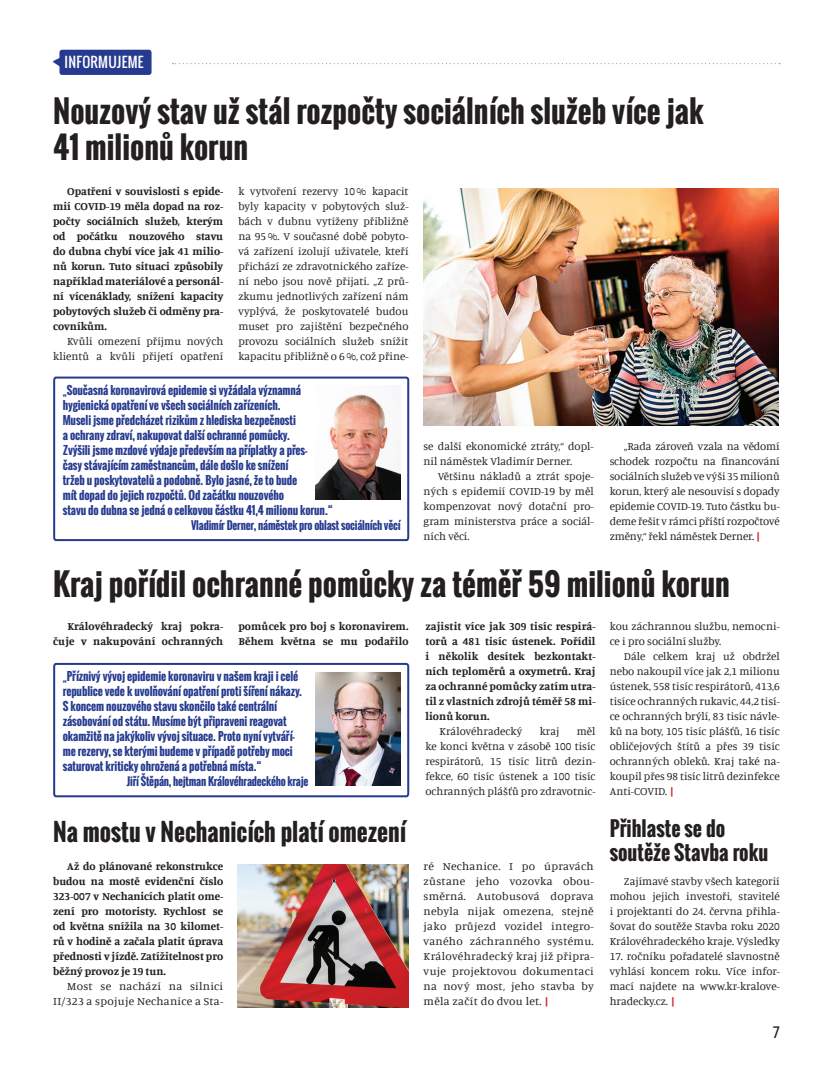
<style>
.page{position:relative;width:833px;height:1081px;background:#fff}
.page>*{position:absolute;margin:0;border:0;box-sizing:border-box;transform-origin:0 0}
.t1{font:700 30px/36px "Oswald";color:#231f20}
.t2{font:700 23.75px "Oswald";color:#231f20}
.t3{font:700 20px/24px "Oswald";color:#231f20}
.t4{font:15px "Kelson Sans";color:#231f20}
.t5{font:13.75px "Oswald";letter-spacing:.02em;color:#fff}
.t6{font:11.25px/15px "Manuale";color:#231f20;text-align:justify}
.t7{font:700 11.25px/15px "Manuale";letter-spacing:.01em;color:#231f20;text-align:justify}
.t8{font:700 11.25px/15px "Oswald";letter-spacing:-.01em;color:#263a8f}
.t9{font:11.25px/15px "Manuale";color:#231f20;text-align:justify;scale:1.04 1}
.t10{font:11.25px/15px "Manuale";letter-spacing:.02em;color:#231f20;text-align:right;scale:1.04 1}
.t11{font:700 11px "Oswald";letter-spacing:-.02em;color:#263a8f}
.s1{font-weight:700;color:#d1232a}
</style>
<div class="page">
<svg style="left:172px;top:63px;width:608px;height:1px"></svg>
<svg style="left:53px;top:58px;width:6px;height:8px"></svg>
<div style="left:59px;top:50px;width:92px;height:25px;background:#263a8f;border-radius:3px"></div>
<svg style="left:53px;top:662px;width:357px;height:136px"></svg>
<img style="left:238px;top:865px;width:170px;height:142px">
<svg style="left:53px;top:376px;width:357px;height:166px"></svg>
<img style="left:423px;top:188px;width:355px;height:238px">
<p class="t5" style="left:65px;top:52px;width:81px">INFORMUJEME</p>
<h1 class="t1" style="left:53px;top:94px;width:652px">Nouzový stav už stál rozpočty sociálních služeb více jak<br>41 milionů korun</h1>
<p class="t7" style="left:53px;top:183px;width:172px;text-indent:14px">Opatření v souvislosti s epide&shy;mií COVID-19 měla dopad na roz&shy;počty sociálních služeb, kterým od počátku nouzového stavu do dubna chybí více jak 41 milio&shy;nů korun. Tuto situaci způsobily například materiálové a personál&shy;ní vícenáklady, snížení kapacity pobytových služeb či odměny pra&shy;covníkům.</p>
<p class="t6" style="left:53px;top:333px;width:172px;text-align:right">Kvůli omezení příjmu nových klientů a kvůli přijetí opatření</p>
<p class="t6" style="left:238px;top:183px;width:172px">k vytvoření rezervy 10% kapacit byly kapacity v pobytových služ&shy;bách v dubnu vytíženy přibližně na 95%. V současné době pobyto&shy;vá zařízení izolují uživatele, kteří přichází ze zdravotnického zaříze&shy;ní nebo jsou nově přijati. „Z prů&shy;zkumu jednotlivých zařízení nám vyplývá, že poskytovatelé budou muset pro zajištění bezpečného provozu sociálních služeb snížit kapacitu přibližně o 6%, což přine-</p>
<p class="t8" style="left:63px;top:383px;width:272px">„Současná koronavirová epidemie si vyžádala významná hygienická opatření ve všech sociálních zařízeních.<br>Museli jsme předcházet rizikům z hlediska bezpečnosti<br>a ochrany zdraví, nakupovat další ochranné pomůcky.<br>Zvýšili jsme mzdové výdaje především na příplatky a přes-<br>časy stávajícím zaměstnancům, dále došlo ke snížení<br>tržeb u poskytovatelů a podobně. Bylo jasné, že to bude<br>mít dopad do jejich rozpočtů. Od začátku nouzového<br>stavu do dubna se jedná o celkovou částku 41,4 milionu korun.“</p>
<p class="t11" style="left:191px;top:517px;width:211px">Vladimír Derner, náměstek pro oblast sociálních věcí</p>
<p class="t6" style="left:423px;top:438px;width:172px">se další ekonomické ztráty,“ dopl&shy;nil náměstek Vladimír Derner.</p>
<p class="t6" style="left:423px;top:468px;width:172px;text-indent:14px">Většinu nákladů a ztrát spoje&shy;ných s epidemií COVID-19 by měl kompenzovat nový dotační pro&shy;gram ministerstva práce a sociál&shy;ních věcí.</p>
<p class="t6" style="left:609px;top:438px;width:172px;text-indent:14px">„Rada zároveň vzala na vědomí schodek rozpočtu na financování sociálních služeb ve výši 35 milionů korun, který ale nesouvisí s dopady epidemie COVID-19. Tuto částku bu&shy;deme řešit v rámci příští rozpočtové změny,“ řekl náměstek Derner. <span class="s1">|</span></p>
<h1 class="t1" style="left:53px;top:566px;width:678px">Kraj pořídil ochranné pomůcky za téměř 59 milionů korun</h1>
<p class="t7" style="left:53px;top:618px;width:172px;text-align:right">Královéhradecký kraj pokra&shy;čuje v nakupování ochranných</p>
<p class="t7" style="left:238px;top:618px;width:172px">pomůcek pro boj s koronavirem.<br>Během května se mu podařilo</p>
<p class="t7" style="left:425px;top:618px;width:172px">zajistit více jak 309 tisíc respirá&shy;torů a 481 tisíc ústenek. Pořídil i několik desítek bezkontakt&shy;ních teploměrů a oxymetrů. Kraj za ochranné pomůcky zatím utra&shy;til z vlastních zdrojů téměř 58 mi&shy;lionů korun.</p>
<p class="t6" style="left:439px;top:723px;width:84px">Královéhradecký</p>
<p class="t6" style="left:540px;top:723px;width:21px">kraj</p>
<p class="t6" style="left:609px;top:618px;width:172px">kou záchrannou službu, nemocni&shy;ce i pro sociální služby.</p>
<p class="t6" style="left:609px;top:648px;width:172px;text-indent:14px">Dále celkem kraj už obdržel nebo nakoupil více jak 2,1 milionu ústenek, 558 tisíc respirátorů, 413,6 tisíce ochranných rukavic, 44,2 tisí&shy;ce ochranných brýlí, 83 tisíc návle&shy;ků na boty, 105 tisíc plášťů, 16 tisíc obličejových štítů a přes 39 tisíc ochranných obleků. Kraj také na&shy;koupil přes 98 tisíc litrů dezinfekce Anti-COVID. <span class="s1">|</span></p>
<h3 class="t3" style="left:609px;top:817px;width:160px">Přihlaste se do soutěže Stavba roku</h3>
<p class="t6" style="left:609px;top:873px;width:172px;text-indent:14px">Zajímavé stavby všech kategorií mohou jejich investoři, stavitelé i projektanti do 24. června přihla&shy;šovat do soutěže Stavba roku 2020<br>Královéhradeckého kraje. Výsledky</p>
<p class="t6" style="left:609px;top:948px;width:172px">17. ročníku pořadatelé slavnostně vyhlásí koncem roku. Více infor&shy;mací najdete na www.kr-kralove&shy;hradecky.cz. <span class="s1">|</span></p>
<p class="t8" style="left:63px;top:669px;width:241px">„Příznivý vývoj epidemie koronaviru v našem kraji i celé republice vede k uvolňování opatření proti šíření nákazy.<br>S koncem nouzového stavu skončilo také centrální zásobování od státu. Musíme být připraveni reagovat okamžitě na jakýkoliv vývoj situace. Proto nyní vytváří&shy;me rezervy, se kterými budeme v případě potřeby moci saturovat kriticky ohrožená a potřebná místa.“</p>
<p class="t11" style="left:127px;top:773px;width:183px">Jiří Štěpán, hejtman Královéhradeckého kraje</p>
<h2 class="t2" style="left:53px;top:814px;width:354px">Na mostu v Nechanicích platí omezení</h2>
<p class="t7" style="left:53px;top:858px;width:172px;text-indent:14px">Až do plánované rekonstrukce budou na mostě evidenční číslo 323-007 v Nechanicích platit ome&shy;zení pro motoristy. Rychlost se od května snížila na 30 kilomet&shy;rů v hodině a začala platit úprava přednosti v jízdě. Zatížitelnost pro běžný provoz je 19 tun.</p>
<p class="t10" style="left:53px;top:978px;width:165px">Most se nachází na silnici<br>II/323 a spojuje Nechanice a Sta-</p>
<p class="t6" style="left:425px;top:723px;width:172px;text-indent:151px">měl ke konci května v zásobě 100 tisíc respirátorů, 15 tisíc litrů dezin&shy;fekce, 60 tisíc ústenek a 100 tisíc ochranných plášťů pro zdravotnic-</p>
<p class="t9" style="left:423px;top:858px;width:165px">ré Nechanice. I po úpravách zůstane jeho vozovka obou&shy;směrná. Autobusová doprava nebyla nijak omezena, stejně jako průjezd vozidel integro&shy;vaného záchranného systému.<br>Královéhradecký kraj již připra&shy;vuje projektovou dokumentaci na nový most, jeho stavba by měla začít do dvou let. <span class="s1">|</span></p>
<h3 class="t4" style="left:773px;top:1023px;width:8px">7</h3>
</div>
